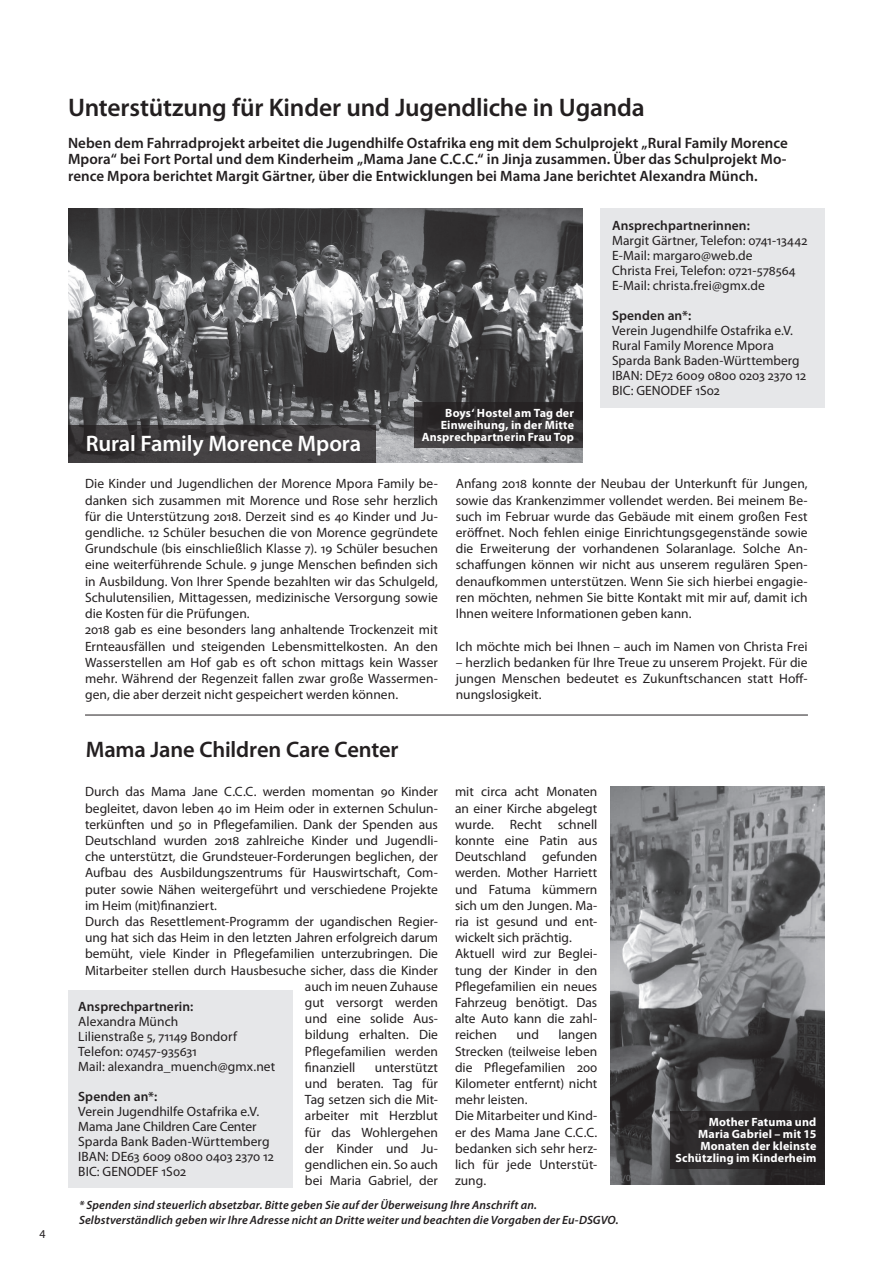
<style>
.page{position:relative;width:893px;height:1263px;background:#fff}
.page>*{position:absolute;margin:0;border:0;box-sizing:border-box;transform-origin:0 0}
.t1{font:600 25.5px "Myriad Pro";letter-spacing:-.005em;color:#231f20}
.t2{font:600 22.5px "Myriad Pro";letter-spacing:-.005em;color:#231f20}
.t3{font:600 22.5px "Myriad Pro";letter-spacing:-.005em;color:#fff}
.t4{font:600 15px/16.2px "Myriad Pro";color:#231f20;text-align:justify}
.t5{font:13.5px/16.2px "Myriad Pro";color:#231f20}
.t6{font:600 13.5px "Myriad Pro";letter-spacing:.005em;color:#231f20}
.t7{font:italic 600 12px/15px "Myriad Pro";letter-spacing:.01em;color:#231f20}
.t8{font:700 12px/12px "Myriad Pro";letter-spacing:.01em;color:#fff;text-align:right}
.t9{font:12px "Myriad Pro";color:#231f20}
</style>
<div class="page">
<hr style="left:85px;top:715px;width:723px;height:1px;background:#231f20">
<div style="left:68px;top:990px;width:224px;height:198px;background:#e6e7e9"></div>
<img style="left:68px;top:209px;width:514px;height:254px">
<div style="left:600px;top:208px;width:225px;height:199px;background:#e6e7e9"></div>
<svg style="left:68px;top:425px;width:308px;height:38px;background:#3e3b3c"></svg>
<img style="left:610px;top:787px;width:214px;height:397px">
<div style="left:671px;top:1111px;width:153px;height:58px;background:#231f20"></div>
<svg style="left:414px;top:402px;width:168px;height:46px;background:#302d2e"></svg>
<p class="t9" style="left:39px;top:1226px;width:8px">4</p>
<h1 class="t1" style="left:68px;top:91px;width:578px">Unterstützung für Kinder und Jugendliche in Uganda</h1>
<p class="t4" style="left:68px;top:135px;width:721px">Neben dem Fahrradprojekt arbeitet die Jugendhilfe Ostafrika eng mit dem Schulprojekt „Rural Family Morence Mpora“ bei Fort Portal und dem Kinderheim „Mama Jane C.C.C.“ in Jinja zusammen. Über das Schulprojekt Mo&shy;rence Mpora berichtet Margit Gärtner, über die Entwicklungen bei Mama Jane berichtet Alexandra Münch.</p>
<h2 class="t3" style="left:86px;top:429px;width:277px">Rural Family Morence Mpora</h2>
<p class="t8" style="left:422px;top:407px;width:154px">Boys‘ Hostel am Tag der<br>Einweihung, in der Mitte<br>Ansprechpartnerin Frau Top</p>
<p class="t6" style="left:612px;top:216px;width:139px">Ansprechpartnerinnen:</p>
<p class="t5" style="left:612px;top:232px;width:197px;line-height:15px">Margit Gärtner, Telefon: 0741-13442<br>E-Mail: margaro@web.de<br>Christa Frei, Telefon: 0721-578564<br>E-Mail: christa.frei@gmx.de</p>
<p class="t6" style="left:612px;top:306px;width:81px">Spenden an*:</p>
<p class="t5" style="left:612px;top:322px;width:196px;line-height:15.1px">Verein Jugendhilfe Ostafrika e.V.<br>Rural Family Morence Mpora<br>Sparda Bank Baden-Württemberg<br>IBAN: DE72 6009 0800 0203 2370 12<br>BIC: GENODEF 1S02</p>
<p class="t5" style="left:85px;top:476px;width:354px">Die Kinder und Jugendlichen der Morence Mpora Family be&shy;danken sich zusammen mit Morence und Rose sehr herzlich für die Unterstützung 2018. Derzeit sind es 40 Kinder und Ju&shy;gendliche. 12 Schüler besuchen die von Morence gegründete Grundschule (bis einschließlich Klasse 7). 19 Schüler besuchen eine weiterführende Schule. 9 junge Menschen befinden sich in Ausbildung. Von Ihrer Spende bezahlten wir das Schulgeld, Schulutensilien, Mittagessen, medizinische Versorgung sowie die Kosten für die Prüfungen.<br>2018 gab es eine besonders lang anhaltende Trockenzeit mit Ernteausfällen und steigenden Lebensmittelkosten. An den Wasserstellen am Hof gab es oft schon mittags kein Wasser mehr. Während der Regenzeit fallen zwar große Wassermen&shy;gen, die aber derzeit nicht gespeichert werden können.</p>
<h2 class="t2" style="left:86px;top:735px;width:314px">Mama Jane Children Care Center</h2>
<p class="t5" style="left:85px;top:783px;width:354px">Durch das Mama Jane C.C.C. werden momentan 90 Kinder</p>
<p class="t5" style="left:85px;top:800px;width:354px">begleitet, davon leben 40 im Heim oder in externen Schulun-</p>
<p class="t5" style="left:85px;top:816px;width:354px">terkünften und 50 in Pflegefamilien. Dank der Spenden aus</p>
<p class="t5" style="left:85px;top:832px;width:354px">Deutschland wurden 2018 zahlreiche Kinder und Jugendli-</p>
<p class="t5" style="left:85px;top:848px;width:354px">che unterstützt, die Grundsteuer-Forderungen beglichen, der</p>
<p class="t5" style="left:85px;top:864px;width:354px">Aufbau des Ausbildungszentrums für Hauswirtschaft, Com-</p>
<p class="t5" style="left:85px;top:881px;width:354px">puter sowie Nähen weitergeführt und verschiedene Projekte</p>
<p class="t5" style="left:85px;top:897px;width:133px">im Heim (mit)finanziert.</p>
<p class="t5" style="left:85px;top:913px;width:354px">Durch das Resettlement-Programm der ugandischen Regier-</p>
<p class="t5" style="left:85px;top:929px;width:354px">ung hat sich das Heim in den letzten Jahren erfolgreich darum</p>
<p class="t5" style="left:85px;top:945px;width:354px">bemüht, viele Kinder in Pflegefamilien unterzubringen. Die</p>
<p class="t5" style="left:85px;top:962px;width:354px">Mitarbeiter stellen durch Hausbesuche sicher, dass die Kinder</p>
<p class="t5" style="left:305px;top:978px;width:134px">auch im neuen Zuhause</p>
<p class="t5" style="left:305px;top:994px;width:134px">gut versorgt werden</p>
<p class="t5" style="left:305px;top:1010px;width:135px">und eine solide Aus-</p>
<p class="t5" style="left:305px;top:1026px;width:135px">bildung erhalten. Die</p>
<p class="t5" style="left:305px;top:1043px;width:135px">Pflegefamilien werden</p>
<p class="t5" style="left:305px;top:1059px;width:52px">finanziell</p>
<p class="t6" style="left:78px;top:998px;width:117px">Ansprechpartnerin:</p>
<p class="t5" style="left:78px;top:1014px;width:199px;line-height:15px">Alexandra Münch<br>Lilienstraße 5, 71149 Bondorf<br>Telefon: 07457-935631<br>Mail: alexandra_muench@gmx.net</p>
<p class="t6" style="left:78px;top:1088px;width:81px">Spenden an*:</p>
<p class="t5" style="left:78px;top:1104px;width:197px;line-height:15px">Verein Jugendhilfe Ostafrika e.V.<br>Mama Jane Children Care Center<br>Sparda Bank Baden-Württemberg<br>IBAN: DE63 6009 0800 0403 2370 12<br>BIC: GENODEF 1S02</p>
<p class="t5" style="left:305px;top:1059px;width:135px;text-align:justify;text-indent:70px">unterstützt und beraten. Tag für Tag setzen sich die Mit&shy;arbeiter mit Herzblut für das Wohlergehen der Kinder und Ju&shy;gendlichen ein. So auch bei Maria Gabriel, der</p>
<p class="t5" style="left:456px;top:476px;width:353px;text-align:justify">Anfang 2018 konnte der Neubau der Unterkunft für Jungen, sowie das Krankenzimmer vollendet werden. Bei meinem Be&shy;such im Februar wurde das Gebäude mit einem großen Fest eröffnet. Noch fehlen einige Einrichtungsgegenstände sowie die Erweiterung der vorhandenen Solaranlage. Solche An&shy;schaffungen können wir nicht aus unserem regulären Spen&shy;denaufkommen unterstützen. Wenn Sie sich hierbei engagie&shy;ren möchten, nehmen Sie bitte Kontakt mit mir auf, damit ich Ihnen weitere Informationen geben kann.</p>
<p class="t5" style="left:456px;top:638px;width:353px">Ich möchte mich bei Ihnen – auch im Namen von Christa Frei</p>
<p class="t5" style="left:456px;top:654px;width:353px;text-align:justify">– herzlich bedanken für Ihre Treue zu unserem Projekt. Für die jungen Menschen bedeutet es Zukunftschancen statt Hoff&shy;nungslosigkeit.</p>
<p class="t5" style="left:455px;top:783px;width:144px">mit circa acht Monaten an einer Kirche abgelegt wurde. Recht schnell konnte eine Patin aus<br>Deutschland gefunden werden. Mother Harriett und Fatuma kümmern sich um den Jungen. Ma&shy;ria ist gesund und ent&shy;wickelt sich prächtig.<br>Aktuell wird zur Beglei&shy;tung der Kinder in den<br>Pflegefamilien ein neues<br>Fahrzeug benötigt. Das alte Auto kann die zahl&shy;reichen</p>
<p class="t5" style="left:455px;top:1026px;width:144px;text-indent:103px">langen<br>Strecken (teilweise leben die Pflegefamilien 200<br>Kilometer entfernt) nicht mehr leisten.<br>Die Mitarbeiter und Kind&shy;er des Mama Jane C.C.C. bedanken sich sehr herz&shy;lich für jede Unterstüt&shy;zung.</p>
<p class="t5" style="left:516px;top:1026px;width:24px">und</p>
<p class="t8" style="left:676px;top:1115px;width:142px">Mother Fatuma und<br>Maria Gabriel – mit 15<br>Monaten der kleinste<br>Schützling im Kinderheim</p>
<p class="t7" style="left:79px;top:1197px;width:541px">* Spenden sind steuerlich absetzbar. Bitte geben Sie auf der Überweisung Ihre Anschrift an.<br>Selbstverständlich geben wir Ihre Adresse nicht an Dritte weiter und beachten die Vorgaben der Eu-DSGVO.</p>
</div>
